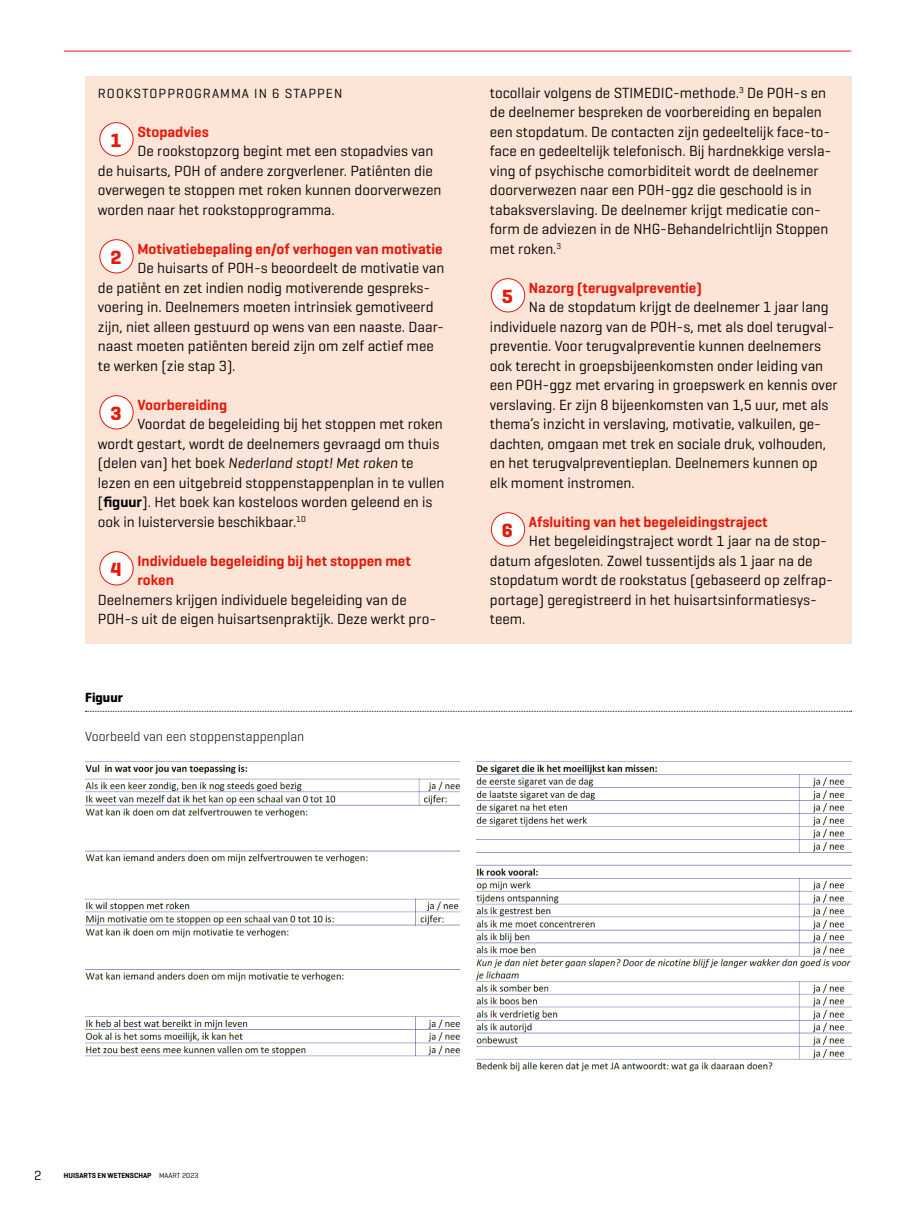
<style>
.page{position:relative;width:915px;height:1212px;background:#fff}
.page>*{position:absolute;margin:0;border:0;box-sizing:border-box;transform-origin:0 0}
.t1{font:700 19.5px "Geogrotesque";color:#e4190a}
.Para_kadertekst{font:15px/19.5px "Geogrotesque";color:#000}
.Box_SectionHeading_k{font:600 15px/19.5px "Geogrotesque";color:#e4190a}
.Image_Caption_figuur{font:300 13.5px "Geogrotesque";color:#000}
.Box_Heading_kader_ko{font:13.5px "Geogrotesque";letter-spacing:.08em;color:#000}
.Image_Caption_figuur-2{font:700 13.5px "Geogrotesque";color:#000}
.t2{font:600 7.5px "Geogrotesque";color:#000}
.t3{font:7.5px "Geogrotesque";color:#000}
.s1{font-style:italic}
.s2{font-weight:600}
.s3{font-weight:400}
</style>
<div class="page">
<hr style="left:64px;top:51px;width:786px;height:1px;background:#e4190a">
<div style="left:85px;top:77px;width:765px;height:567px;background:#fce4d7"></div>
<img style="left:85px;top:761px;width:374px;height:296px">
<img style="left:476px;top:761px;width:374px;height:311px">
<svg style="left:85px;top:711px;width:766px;height:1px"></svg>
<div style="left:100px;top:123px;width:33px;height:33px;background:#fff;border-radius:50%"></div>
<div style="left:99px;top:122px;width:34px;height:34px;border:1px solid #e4190a;border-radius:50%"></div>
<div style="left:100px;top:240px;width:33px;height:33px;background:#fff;border-radius:50%"></div>
<div style="left:99px;top:239px;width:34px;height:34px;border:1px solid #e4190a;border-radius:50%"></div>
<div style="left:491px;top:279px;width:33px;height:33px;background:#fff;border-radius:50%"></div>
<div style="left:491px;top:278px;width:34px;height:34px;border:1px solid #e4190a;border-radius:50%"></div>
<div style="left:491px;top:513px;width:33px;height:33px;background:#fff;border-radius:50%"></div>
<div style="left:491px;top:512px;width:34px;height:34px;border:1px solid #e4190a;border-radius:50%"></div>
<div style="left:100px;top:396px;width:33px;height:33px;background:#fff;border-radius:50%"></div>
<div style="left:99px;top:395px;width:34px;height:34px;border:1px solid #e4190a;border-radius:50%"></div>
<div style="left:100px;top:552px;width:33px;height:33px;background:#fff;border-radius:50%"></div>
<div style="left:99px;top:551px;width:34px;height:34px;border:1px solid #e4190a;border-radius:50%"></div>
<p class="Box_Heading_kader_ko" style="left:98px;top:85px;width:125px">ROOKSTOPPROGRAMMA</p>
<p class="Box_Heading_kader_ko" style="left:254px;top:85px;width:87px">IN 6 STAPPEN</p>
<p class="Box_SectionHeading_k" style="left:137px;top:122px;width:73px">Stopadvies</p>
<p class="Para_kadertekst" style="left:98px;top:141px;width:345px;text-indent:39px">De rookstopzorg begint met een stopadvies van de huisarts, POH of andere zorgverlener. Patiënten die overwegen te stoppen met roken kunnen doorverwezen worden naar het rookstopprogramma.</p>
<p class="Box_SectionHeading_k" style="left:137px;top:239px;width:306px">Motivatiebepaling en/of verhogen van motivatie</p>
<p class="Para_kadertekst" style="left:98px;top:258px;width:348px;text-indent:39px">De huisarts of POH-s beoordeelt de motivatie van de patiënt en zet indien nodig motiverende gespreks&shy;voering in. Deelnemers moeten intrinsiek gemotiveerd zijn, niet alleen gestuurd op wens van een naaste. Daar&shy;naast moeten patiënten bereid zijn om zelf actief mee te werken (zie stap 3).</p>
<p class="Box_SectionHeading_k" style="left:137px;top:395px;width:91px">Voorbereiding</p>
<p class="Para_kadertekst" style="left:98px;top:414px;width:348px;text-indent:39px">Voordat de begeleiding bij het stoppen met roken wordt gestart, wordt de deelnemers gevraagd om thuis (delen van) het boek <span class="s1">Nederland stopt! Met roken</span> te lezen en een uitgebreid stoppenstappenplan in te vullen [<span class="s2">figuur</span>]. Het boek kan kosteloos worden geleend en is ook in luisterversie beschikbaar.<sup>10</sup></p>
<p class="Box_SectionHeading_k" style="left:137px;top:551px;width:275px">Individuele begeleiding bij het stoppen met roken</p>
<p class="Para_kadertekst" style="left:98px;top:589px;width:340px">Deelnemers krijgen individuele begeleiding van de<br>POH-s uit de eigen huisartsenpraktijk. Deze werkt pro-</p>
<p class="t1" style="left:110px;top:128px;width:13px">1</p>
<p class="t1" style="left:110px;top:245px;width:13px">2</p>
<p class="t1" style="left:110px;top:401px;width:13px">3</p>
<p class="t1" style="left:110px;top:557px;width:13px">4</p>
<p class="Image_Caption_figuur-2" style="left:85px;top:689px;width:39px">Figuur</p>
<p class="Image_Caption_figuur" style="left:85px;top:728px;width:221px">Voorbeeld van een stoppenstappenplan</p>
<p class="Para_kadertekst" style="left:489px;top:82px;width:343px">tocollair volgens de STIM EDIC-methode.<sup>3</sup> De POH-s en de deelnemer bespreken de voorbereiding en bepalen een stopdatum. De contacten zijn gedeeltelijk face-to&shy;face en gedeeltelijk telefonisch. Bij hardnekkige versla&shy;ving of psychische comorbiditeit wordt de deelnemer doorverwezen naar een POH-ggz die geschoold is in tabaksverslaving. De deelnemer krijgt medicatie con&shy;form de adviezen in de N HG-Behandelrichtlijn Stoppen met roken.<sup>3</sup></p>
<p class="Box_SectionHeading_k" style="left:528px;top:278px;width:174px">Nazorg (terugvalpreventie)</p>
<p class="Para_kadertekst" style="left:489px;top:297px;width:349px;text-indent:39px">Na de stopdatum krijgt de deelnemer 1 jaar lang individuele nazorg van de POH-s, met als doel terugval&shy;preventie. Voor terugvalpreventie kunnen deelnemers ook terecht in groepsbijeenkomsten onder leiding van een POH-ggz met ervaring in groepswerk en kennis over verslaving. Er zijn 8 bijeenkomsten van 1,5 uur, met als thema’s inzicht in verslaving, motivatie, valkuilen, ge&shy;dachten, omgaan met trek en sociale druk, volhouden, en het terugvalpreventieplan. Deelnemers kunnen op elk moment instromen.</p>
<p class="Box_SectionHeading_k" style="left:528px;top:512px;width:240px">Afsluiting van het begeleidingstraject</p>
<p class="Para_kadertekst" style="left:489px;top:531px;width:344px;text-indent:39px">Het begeleidingstraject wordt 1 jaar na de stop&shy;datum afgesloten. Zowel tussentijds als 1 jaar na de stopdatum wordt de rookstatus (gebaseerd op zelfrap&shy;portage) geregistreerd in het huisartsinformatiesys&shy;teem.</p>
<p class="t1" style="left:501px;top:284px;width:13px">5</p>
<p class="t1" style="left:501px;top:518px;width:13px">6</p>
<p class="Box_Heading_kader_ko" style="left:34px;top:1166px;width:9px">2</p>
<p class="t2" style="left:64px;top:1171px;width:137px">HUISARTS EN WETENSCHAP <span class="s3">MAAmaand 0000</span></p>
<p class="t3" style="left:172px;top:1171px;width:27px">RT 2023</p>
</div>
